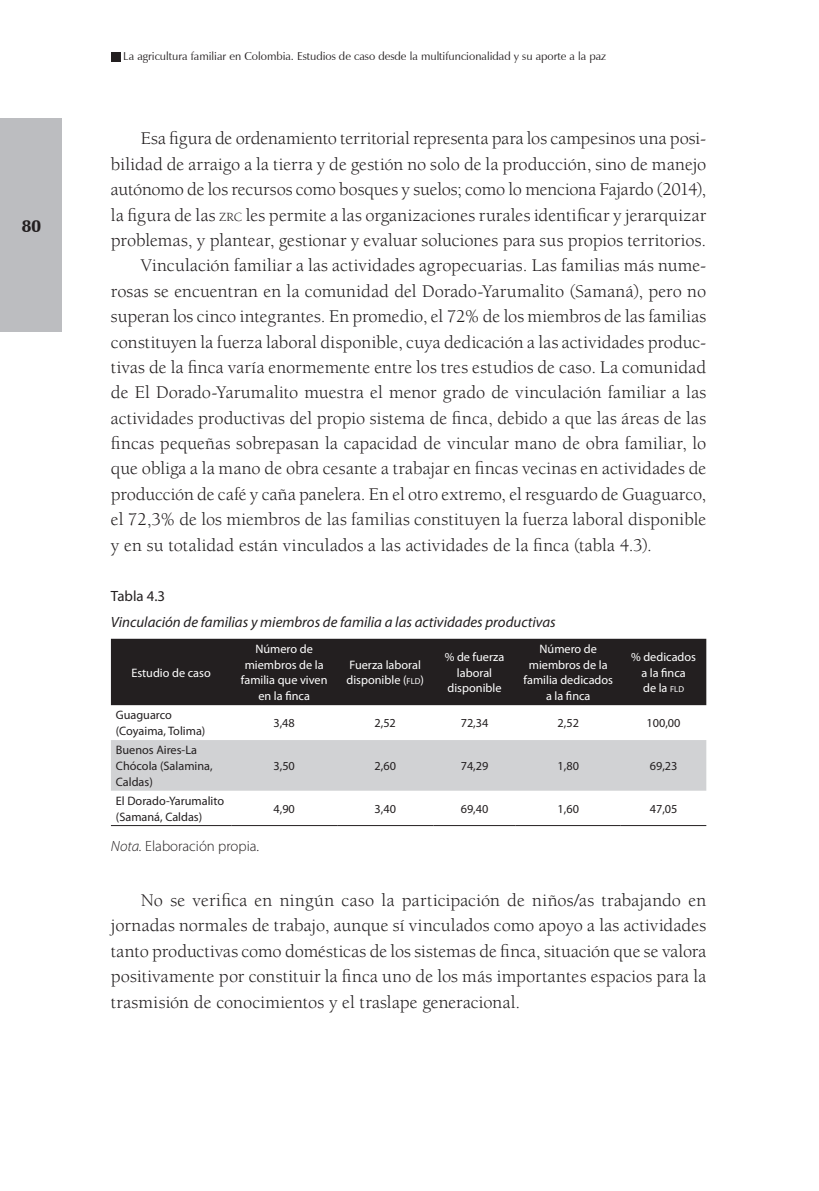
<style>
.page{position:relative;width:819px;height:1191px;background:#fff}
.page>*{position:absolute;margin:0;border:0;box-sizing:border-box;transform-origin:0 0}
.t1{font:18.38px/25.4px "Berkeley Std";letter-spacing:.005em;color:#231f20;text-align:justify}
.t2{font:18.38px "Berkeley Std";letter-spacing:-.015em;color:#231f20}
.t3{font:900 17.5px "Zapf Humanist 601 BT";color:#231f20}
.t4{font:italic 14.88px "Myriad Pro";color:#231f20}
.t5{font:300 14.88px "Myriad Pro";color:#231f20}
.t6{font:14.88px "Myriad Pro";color:#231f20}
.t7{font:12.25px/15.8px "Myriad Pro";color:#fff;text-align:center}
.t8{font:12.25px/15.8px "Myriad Pro";color:#231f20}
.t9{font:11.38px "Zapf Humanist 601 BT";color:#231f20}
.s1{font-size:12.78px}
.s2{font-size:8.58px}
.s3{font-style:italic}
</style>
<div class="page">
<div style="left:111px;top:52px;width:10px;height:10px;background:#231f20"></div>
<div style="left:0;top:118px;width:61px;height:214px;background:#bcbdc0"></div>
<div style="left:111px;top:638px;width:595px;height:67px;background:#231f20"></div>
<div style="left:111px;top:740px;width:595px;height:50px;background:#d1d2d4"></div>
<hr style="left:111px;top:825px;width:120px;height:1px;background:#231f20">
<hr style="left:231px;top:825px;width:106px;height:1px;background:#231f20">
<hr style="left:337px;top:825px;width:96px;height:1px;background:#231f20">
<hr style="left:433px;top:825px;width:83px;height:1px;background:#231f20">
<hr style="left:516px;top:825px;width:105px;height:1px;background:#231f20">
<hr style="left:621px;top:825px;width:85px;height:1px;background:#231f20">
<p class="t3" style="left:22px;top:215px;width:21px">80</p>
<p class="t9" style="left:123px;top:49px;width:484px">La agricultura familiar en Colombia. Estudios de caso desde la multifuncionalidad y su aporte a la paz</p>
<p class="t1" style="left:141px;top:126px;width:567px">Esa figura de ordenamiento territorial representa para los campesinos una posi-</p>
<p class="t1" style="left:111px;top:152px;width:597px">bilidad de arraigo a la tierra y de gestión no solo de la producción, sino de manejo</p>
<p class="t2" style="left:111px;top:179px;width:597px">autónomo de los recursos como bosques y suelos; como lo menciona Fajardo (2014),</p>
<p class="t1" style="left:111px;top:202px;width:597px">la figura de las <span class="s1">ZRC</span> les permite a las organizaciones rurales identificar y jerarquizar</p>
<p class="t1" style="left:111px;top:228px;width:597px">problemas, y plantear, gestionar y evaluar soluciones para sus propios territorios.</p>
<p class="t1" style="left:141px;top:253px;width:567px">Vinculación familiar a las actividades agropecuarias. Las familias más nume-</p>
<p class="t1" style="left:111px;top:278px;width:597px">rosas se encuentran en la comunidad del Dorado-Yarumalito (Samaná), pero no</p>
<p class="t1" style="left:111px;top:304px;width:597px">superan los cinco integrantes. En promedio, el 72% de los miembros de las familias</p>
<p class="t1" style="left:111px;top:329px;width:597px">constituyen la fuerza laboral disponible, cuya dedicación a las actividades produc-</p>
<p class="t1" style="left:111px;top:355px;width:597px">tivas de la finca varía enormemente entre los tres estudios de caso. La comunidad</p>
<p class="t1" style="left:111px;top:380px;width:597px">de El Dorado-Yarumalito muestra el menor grado de vinculación familiar a las</p>
<p class="t1" style="left:111px;top:405px;width:597px">actividades productivas del propio sistema de finca, debido a que las áreas de las</p>
<p class="t1" style="left:111px;top:431px;width:597px">fincas pequeñas sobrepasan la capacidad de vincular mano de obra familiar, lo</p>
<p class="t1" style="left:111px;top:456px;width:597px">que obliga a la mano de obra cesante a trabajar en fincas vecinas en actividades de</p>
<p class="t1" style="left:111px;top:481px;width:597px">producción de café y caña panelera. En el otro extremo, el resguardo de Guaguarco,</p>
<p class="t1" style="left:111px;top:507px;width:597px">el 72,3% de los miembros de las familias constituyen la fuerza laboral disponible</p>
<p class="t1" style="left:111px;top:532px;width:542px">y en su totalidad están vinculados a las actividades de la finca (tabla 4.3).</p>
<p class="t6" style="left:111px;top:587px;width:56px">Tabla 4.3</p>
<p class="t4" style="left:111px;top:612px;width:446px">Vinculación de familias y miembros de familia a las actividades productivas</p>
<p class="t7" style="left:131px;top:664px;width:81px">Estudio de caso</p>
<p class="t7" style="left:241px;top:640px;width:88px">Número de miembros de la familia que viven en la finca</p>
<p class="t7" style="left:346px;top:656px;width:79px;text-align:left">Fuerza laboral disponible (<span class="s2">fld</span>)</p>
<p class="t7" style="left:445px;top:648px;width:61px">% de fuerza laboral disponible</p>
<p class="t7" style="left:523px;top:640px;width:91px">Número de miembros de la familia dedicados a la finca</p>
<p class="t7" style="left:631px;top:648px;width:66px">% dedicados a la finca<br>de la <span class="s2">fld</span></p>
<p class="t8" style="left:116px;top:707px;width:91px">Guaguarco (Coyaima, Tolima)</p>
<p class="t8" style="left:273px;top:715px;width:23px">3,48</p>
<p class="t8" style="left:374px;top:715px;width:23px">2,52</p>
<p class="t8" style="left:461px;top:715px;width:29px">72,34</p>
<p class="t8" style="left:557px;top:715px;width:23px">2,52</p>
<p class="t8" style="left:646px;top:715px;width:35px">100,00</p>
<p class="t8" style="left:116px;top:742px;width:98px">Buenos Aires-La<br>Chócola (Salamina,<br>Caldas)</p>
<p class="t8" style="left:273px;top:757px;width:23px">3,50</p>
<p class="t8" style="left:374px;top:757px;width:23px">2,60</p>
<p class="t8" style="left:461px;top:757px;width:29px">74,29</p>
<p class="t8" style="left:557px;top:757px;width:23px">1,80</p>
<p class="t8" style="left:650px;top:757px;width:29px">69,23</p>
<p class="t8" style="left:116px;top:792px;width:110px">El Dorado-Yarumalito (Samaná, Caldas)</p>
<p class="t8" style="left:273px;top:800px;width:23px">4,90</p>
<p class="t8" style="left:374px;top:800px;width:23px">3,40</p>
<p class="t8" style="left:461px;top:800px;width:29px">69,40</p>
<p class="t8" style="left:558px;top:800px;width:23px">1,60</p>
<p class="t8" style="left:650px;top:800px;width:29px">47,05</p>
<p class="t5" style="left:111px;top:837px;width:150px"><span class="s3">Nota.</span> Elaboración propia.</p>
<p class="t1" style="left:111px;top:887px;width:597px;text-indent:30px">No se verifica en ningún caso la participación de niños/as trabajando en jornadas normales de trabajo, aunque sí vinculados como apoyo a las actividades tanto productivas como domésticas de los sistemas de finca, situación que se valora positivamente por constituir la finca uno de los más importantes espacios para la trasmisión de conocimientos y el traslape generacional.</p>
</div>
